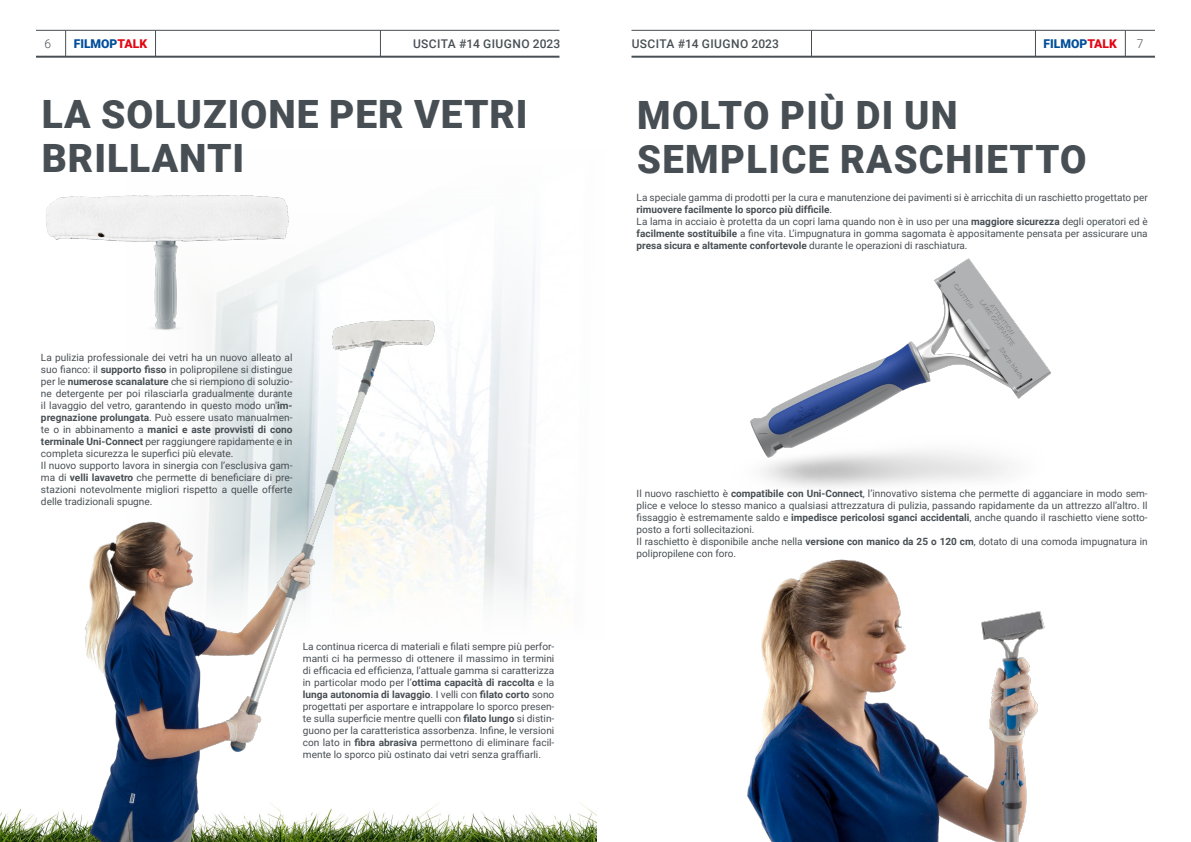
<style>
.page{position:relative;width:1191px;height:842px;background:#fff}
.page>*{position:absolute;margin:0;border:0;box-sizing:border-box;transform-origin:0 0}
.t1{font:900 39px/44px "Roboto";letter-spacing:.035em;color:#484f54}
.t2{font:900 12.1px "Roboto";color:#004e9b}
.t3{font:500 12px "Roboto";letter-spacing:.035em;color:#484f54}
.t4{font:300 12px "Roboto";color:#484f54}
.t5{font:10px/12px "Roboto";color:#484f54}
.s1{color:#e30613}
.s2{font-weight:700}
</style>
<div class="page">
<img style="left:0;top:803px;width:596px;height:39px">
<img style="left:59px;top:195px;width:434px;height:647px">
<img style="left:45px;top:194px;width:247px;height:148px">
<img style="left:750px;top:258px;width:301px;height:229px">
<img style="left:747px;top:559px;width:298px;height:283px">
<hr style="left:631px;top:56px;width:524px;height:2px;background:#484f54">
<hr style="left:36px;top:56px;width:523px;height:2px;background:#484f54">
<hr style="left:631px;top:30px;width:524px;height:1px;background:#484f54">
<hr style="left:36px;top:30px;width:523px;height:1px;background:#484f54">
<svg style="left:1035px;top:31px;width:1px;height:25px"></svg>
<svg style="left:811px;top:31px;width:1px;height:25px"></svg>
<svg style="left:155px;top:31px;width:1px;height:25px"></svg>
<svg style="left:380px;top:31px;width:1px;height:25px"></svg>
<svg style="left:1125px;top:30px;width:1px;height:26px"></svg>
<svg style="left:65px;top:30px;width:1px;height:26px"></svg>
<p class="t4" style="left:45px;top:35px;width:8px">6</p>
<p class="t2" style="left:74px;top:35px;width:75px">FILMOP<span class="s1">TALK</span></p>
<p class="t3" style="left:413px;top:35px;width:149px">USCITA #14 GIUGNO 2023</p>
<p class="t3" style="left:631px;top:35px;width:149px">USCITA #14 GIUGNO 2023</p>
<p class="t2" style="left:1043px;top:35px;width:75px">FILMOP<span class="s1">TALK</span></p>
<p class="t4" style="left:1137px;top:35px;width:8px">7</p>
<h1 class="t1" style="left:42px;top:90px;width:487px">LA SOLUZIONE PER VETRI<br>BRILLANTI</h1>
<p class="t5" style="left:41px;top:351px;width:253px">La pulizia professionale dei vetri ha un nuovo alleato al suo fianco: il <span class="s2">supporto fisso</span> in polipropilene si distingue per le <span class="s2">numerose scanalature</span> che si riempiono di soluzio&shy;ne detergente per poi rilasciarla gradualmente durante il lavaggio del vetro, garantendo in questo modo un'<span class="s2">im&shy;pregnazione prolungata</span>. Può essere usato manualmen&shy;te o in abbinamento a <span class="s2">manici e aste provvisti di cono terminale Uni-Connect</span> per raggiungere rapidamente e in completa sicurezza le superfici più elevate.<br>Il nuovo supporto lavora in sinergia con l’esclusiva gam&shy;ma di <span class="s2">velli lavavetro</span> che permette di beneficiare di pre&shy;stazioni notevolmente migliori rispetto a quelle offerte delle tradizionali spugne.</p>
<p class="t5" style="left:303px;top:640px;width:253px;text-align:justify">La continua ricerca di materiali e filati sempre più perfor&shy;manti ci ha permesso di ottenere il massimo in termini di efficacia ed efficienza, l’attuale gamma si caratterizza in particolar modo per l’<span class="s2">ottima capacità di raccolta</span> e la <span class="s2">lunga autonomia di lavaggio</span>. I velli con <span class="s2">filato corto</span> sono progettati per asportare e intrappolare lo sporco presen&shy;te sulla superficie mentre quelli con <span class="s2">filato lungo</span> si distin&shy;guono per la caratteristica assorbenza. Infine, le versioni con lato in <span class="s2">fibra abrasiva</span> permettono di eliminare facil&shy;mente lo sporco più ostinato dai vetri senza graffiarli.</p>
<h1 class="t1" style="left:637px;top:92px;width:451px">MOLTO PIÙ DI UN<br>SEMPLICE RASCHIETTO</h1>
<p class="t5" style="left:636px;top:191px;width:512px">La speciale gamma di prodotti per la cura e manutenzione dei pavimenti si è arricchita di un raschietto progettato per <span class="s2">rimuovere facilmente lo sporco più difficile</span>.<br>La lama in acciaio è protetta da un copri lama quando non è in uso per una <span class="s2">maggiore sicurezza</span> degli operatori ed è <span class="s2">facilmente sostituibile</span> a fine vita. L’impugnatura in gomma sagomata è appositamente pensata per assicurare una <span class="s2">presa sicura e altamente confortevole</span> durante le operazioni di raschiatura.</p>
<p class="t5" style="left:636px;top:487px;width:512px">Il nuovo raschietto è <span class="s2">compatibile con Uni-Connect</span>, l’innovativo sistema che permette di agganciare in modo sem&shy;plice e veloce lo stesso manico a qualsiasi attrezzatura di pulizia, passando rapidamente da un attrezzo all’altro. Il fissaggio è estremamente saldo e <span class="s2">impedisce pericolosi sganci accidentali</span>, anche quando il raschietto viene sotto&shy;posto a forti sollecitazioni.<br>Il raschietto è disponibile anche nella <span class="s2">versione con manico da 25 o 120 cm</span>, dotato di una comoda impugnatura in polipropilene con foro.</p>
</div>
